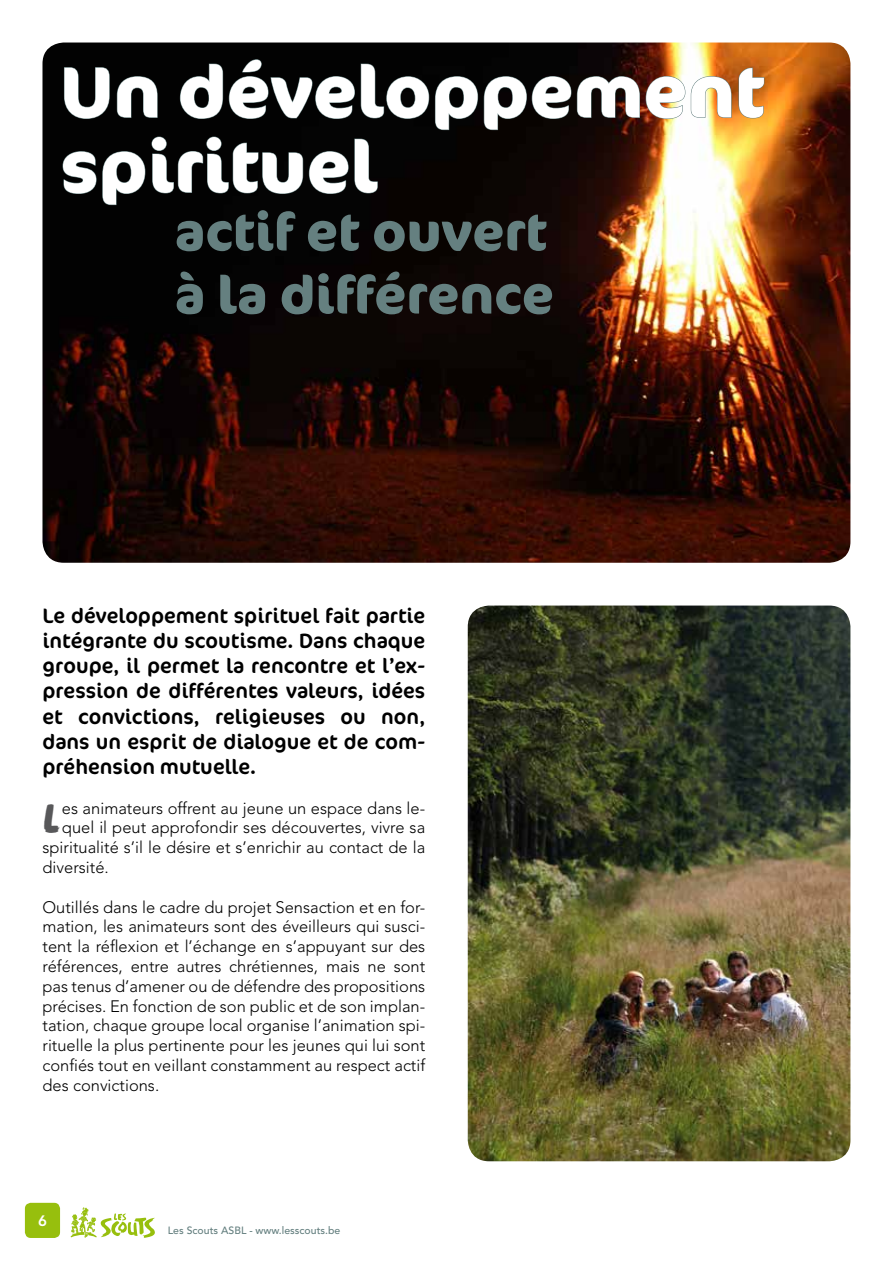
<style>
.page{position:relative;width:893px;height:1263px;background:#fff}
.page>*{position:absolute;margin:0;border:0;box-sizing:border-box;transform-origin:0 0}
.t1{font:700 72px/75px "Cocon OT";color:#fff}
.t2{font:700 52.5px/63px "Cocon OT";color:#658080}
.t3{font:44.55px "House Gen Col Housepaint";color:#58585a}
.t4{font:21px/25.2px "Cocon OT";color:#000;text-align:justify}
.t5{font:300 16.5px/19.8px "Avenir LT Std";color:#000;text-align:justify}
.t6{font:800 15px "Avenir LT Std";color:#fff}
.t7{font:500 10.5px "Avenir LT Std";color:#658080}
</style>
<div class="page">
<div style="left:25px;top:1203px;width:35px;height:35px;background:#97bf0d;border-radius:6px"></div>
<svg style="left:71px;top:1207px;width:84px;height:31px"></svg>
<img style="left:42px;top:43px;width:808px;height:520px">
<svg style="left:64px;top:67px;width:46px;height:52px;background:#0b0e0e"></svg>
<svg style="left:117px;top:76px;width:41px;height:42px;background:#0c0f0f"></svg>
<svg style="left:180px;top:63px;width:43px;height:56px;background:#0b0d0d"></svg>
<svg style="left:229px;top:59px;width:503px;height:71px;background:#2f251c"></svg>
<svg style="left:738px;top:67px;width:27px;height:52px"></svg>
<svg style="left:62px;top:136px;width:241px;height:69px;background:#090b0b"></svg>
<svg style="left:309px;top:138px;width:69px;height:56px;background:#0c0e0f"></svg>
<img style="left:468px;top:605px;width:382px;height:556px">
<h1 class="t1" style="left:60px;top:56px;width:706px">Un développement spirituel</h1>
<h2 class="t2" style="left:175px;top:202px;width:381px">actif et ouvert à la différence</h2>
<p class="t4" style="left:43px;top:603px;width:384px">Le développement spirituel fait partie intégrante du scoutisme. Dans chaque groupe, il permet la rencontre et l’ex&shy;pression de différentes valeurs, idées et convictions, religieuses ou non, dans un esprit de dialogue et de com&shy;préhension mutuelle.</p>
<h3 class="t3" style="left:43px;top:786px;width:21px">L</h3>
<p class="t5" style="left:62px;top:798px;width:365px">es animateurs offrent au jeune un espace dans le-</p>
<p class="t5" style="left:62px;top:818px;width:365px">quel il peut approfondir ses découvertes, vivre sa</p>
<p class="t5" style="left:43px;top:838px;width:384px">spiritualité s’il le désire et s’enrichir au contact de la</p>
<p class="t5" style="left:43px;top:857px;width:68px">diversité.</p>
<p class="t5" style="left:43px;top:897px;width:384px">Outillés dans le cadre du projet Sensaction et en for&shy;mation, les animateurs sont des éveilleurs qui susci&shy;tent la réflexion et l’échange en s’appuyant sur des références, entre autres chrétiennes, mais ne sont pas tenus d’amener ou de défendre des propositions précises. En fonction de son public et de son implan&shy;tation, chaque groupe local organise l’animation spi&shy;rituelle la plus pertinente pour les jeunes qui lui sont confiés tout en veillant constamment au respect actif des convictions.</p>
<p class="t6" style="left:38px;top:1212px;width:10px">6</p>
<p class="t7" style="left:168px;top:1224px;width:174px">Les Scouts ASBL - www.lesscouts.be</p>
</div>
